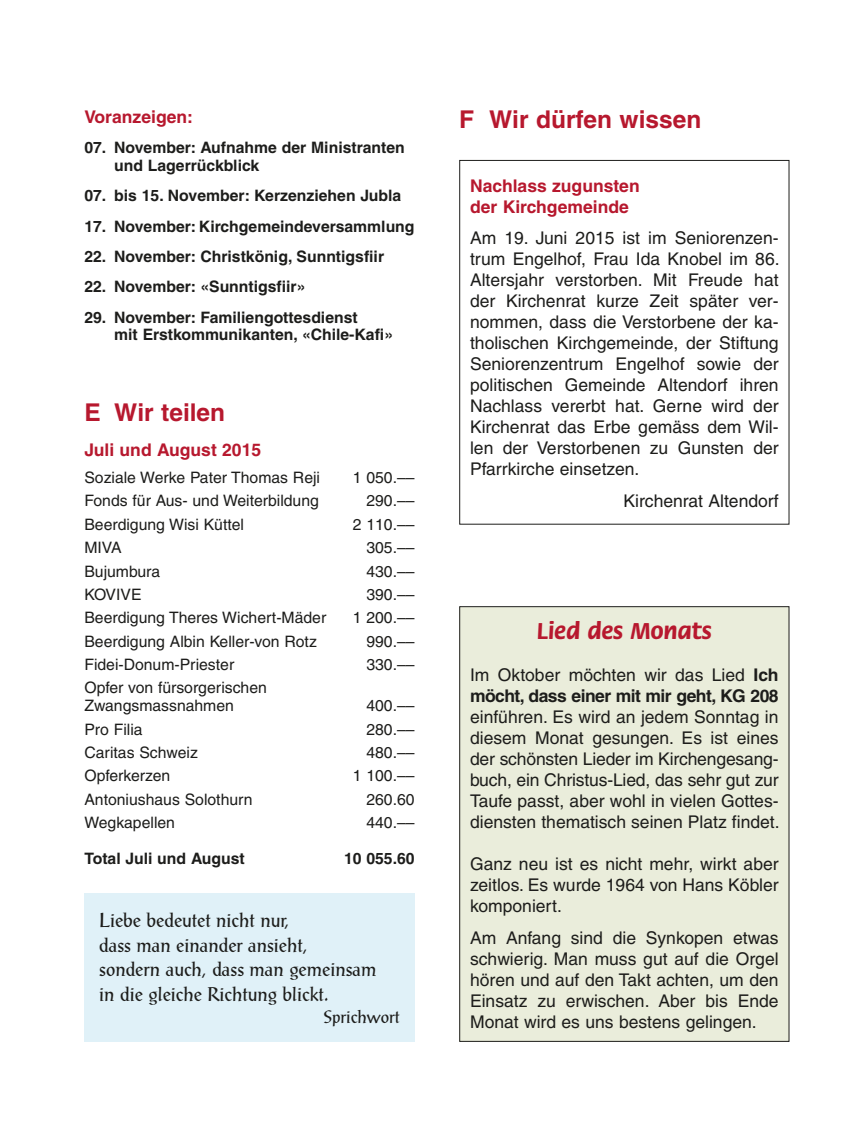
<style>
.page{position:relative;width:854px;height:1146px;background:#fff}
.page>*{position:absolute;margin:0;border:0;box-sizing:border-box;transform-origin:0 0}
.t1{font:700 24.5px "Helvetica";color:#b7182e}
.t2{font:700 24.5px "Flora";color:#b7182e}
.t3{font:19.25px/24.5px "Post Antiqua";color:#1d1d1b}
.t4{font:17.5px/21px "Helvetica";color:#1d1d1b;text-align:justify}
.t5{font:700 17.5px/21px "Helvetica";color:#b7182e}
.t6{font:700 17.5px/21px "Helvetica";letter-spacing:-.03em;color:#1d1d1b}
.t7{font:17.5px "Post Antiqua";color:#1d1d1b}
.t8{font:15.75px/17.8px "Helvetica";color:#1d1d1b}
.t9{font:700 15.75px/17.8px "Helvetica";color:#1d1d1b}
.s1{font-weight:400}
</style>
<div class="page">
<div style="left:459px;top:160px;width:330px;height:365px;border:1px solid #1d1d1b"></div>
<div style="left:459px;top:607px;width:329px;height:434px;background:#eaeddb"></div>
<div style="left:459px;top:606px;width:330px;height:436px;border:1px solid #1d1d1b"></div>
<div style="left:84px;top:894px;width:330px;height:148px;background:#e0f1f8"></div>
<p class="t5" style="left:84px;top:106px;width:110px">Voranzeigen:</p>
<p class="t9" style="left:114px;top:138px;width:292px;text-indent:-30px">07. November: Aufnahme der Ministranten und Lagerrückblick</p>
<p class="t9" style="left:84px;top:186px;width:318px">07. bis 15. November: Kerzenziehen Jubla</p>
<p class="t9" style="left:84px;top:217px;width:331px">17. November: Kirchgemeindeversammlung</p>
<p class="t9" style="left:84px;top:247px;width:301px">22. November: Christkönig, Sunntigsfiir</p>
<p class="t9" style="left:84px;top:278px;width:222px">22. November: «Sunntigsfiir»</p>
<p class="t9" style="left:114px;top:308px;width:280px;text-indent:-30px">29. November: Familiengottesdienst<br>mit Erstkommunikanten, «Chile-Kafi»</p>
<h1 class="t1" style="left:84px;top:397px;width:142px">E Wir teilen</h1>
<p class="t5" style="left:84px;top:439px;width:178px">Juli und August 2015</p>
<p class="t8" style="left:84px;top:468px;width:237px">Soziale Werke Pater Thomas Reji</p>
<p class="t8" style="left:352px;top:468px;width:63px">1 050.––</p>
<p class="t8" style="left:84px;top:492px;width:236px">Fonds für Aus- und Weiterbildung</p>
<p class="t8" style="left:366px;top:492px;width:50px">290.––</p>
<p class="t8" style="left:84px;top:515px;width:161px">Beerdigung Wisi Küttel</p>
<p class="t8" style="left:352px;top:515px;width:63px">2 110.––</p>
<p class="t8" style="left:84px;top:539px;width:39px">MIVA</p>
<p class="t8" style="left:366px;top:539px;width:50px">305.––</p>
<p class="t8" style="left:84px;top:562px;width:77px">Bujumbura</p>
<p class="t8" style="left:366px;top:562px;width:50px">430.––</p>
<p class="t8" style="left:84px;top:585px;width:59px">KOVIVE</p>
<p class="t8" style="left:366px;top:585px;width:50px">390.––</p>
<p class="t8" style="left:84px;top:609px;width:243px">Beerdigung Theres Wichert-Mäder</p>
<p class="t8" style="left:352px;top:609px;width:63px">1 200.––</p>
<p class="t8" style="left:84px;top:632px;width:234px">Beerdigung Albin Keller-von Rotz</p>
<p class="t8" style="left:366px;top:632px;width:50px">990.––</p>
<p class="t8" style="left:84px;top:655px;width:151px">Fidei-Donum-Priester</p>
<p class="t8" style="left:366px;top:655px;width:50px">330.––</p>
<p class="t8" style="left:84px;top:679px;width:184px">Opfer von fürsorgerischen<br>Zwangsmassnahmen</p>
<p class="t8" style="left:366px;top:697px;width:50px">400.––</p>
<p class="t8" style="left:84px;top:720px;width:60px">Pro Filia</p>
<p class="t8" style="left:366px;top:720px;width:50px">280.––</p>
<p class="t8" style="left:84px;top:743px;width:115px">Caritas Schweiz</p>
<p class="t8" style="left:366px;top:743px;width:50px">480.––</p>
<p class="t8" style="left:84px;top:767px;width:87px">Opferkerzen</p>
<p class="t8" style="left:352px;top:767px;width:63px">1 100.––</p>
<p class="t8" style="left:84px;top:790px;width:170px">Antoniushaus Solothurn</p>
<p class="t8" style="left:366px;top:790px;width:50px">260.60</p>
<p class="t8" style="left:84px;top:814px;width:92px">Wegkapellen</p>
<p class="t8" style="left:366px;top:814px;width:50px">440.––</p>
<p class="t9" style="left:84px;top:849px;width:162px">Total Juli und August</p>
<p class="t9" style="left:344px;top:849px;width:72px">10 055.60</p>
<p class="t3" style="left:99px;top:908px;width:278px">Liebe bedeutet nicht nur,<br>dass man einander ansieht,<br>sondern auch, dass man gemeinsam in die gleiche Richtung blickt.</p>
<p class="t7" style="left:324px;top:1007px;width:77px">Sprichwort</p>
<h1 class="t1" style="left:459px;top:104px;width:243px">F Wir dürfen wissen</h1>
<p class="t5" style="left:470px;top:175px;width:171px">Nachlass zugunsten der Kirchgemeinde</p>
<p class="t4" style="left:470px;top:227px;width:311px;text-align:left">Am 19. Juni 2015 ist im Seniorenzen&shy;trum Engelhof, Frau Ida Knobel im 86.<br>Altersjahr verstorben. Mit Freude hat der Kirchenrat kurze Zeit später ver&shy;nommen, dass die Verstorbene der ka&shy;tholischen Kirchgemeinde, der Stiftung Seniorenzentrum Engelhof sowie der politischen Gemeinde Altendorf ihren Nachlass vererbt hat. Gerne wird der Kirchenrat das Erbe gemäss dem Wil&shy;len der Verstorbenen zu Gunsten der Pfarrkirche einsetzen.</p>
<p class="t4" style="left:623px;top:490px;width:156px">Kirchenrat Altendorf</p>
<h1 class="t2" style="left:536px;top:618px;width:176px">Lied des Monats</h1>
<p class="t6" style="left:470px;top:664px;width:310px"><span class="s1">Im Oktober möchten wir das Lied</span> Ich möcht, dass einer mit mir geht, KG 208</p>
<p class="t4" style="left:470px;top:706px;width:311px">einführen. Es wird an jedem Sonntag in diesem Monat gesungen. Es ist eines der schönsten Lieder im Kirchengesang&shy;buch, ein Christus-Lied, das sehr gut zur Taufe passt, aber wohl in vielen Gottes&shy;diensten thematisch seinen Platz findet.</p>
<p class="t4" style="left:470px;top:853px;width:310px">Ganz neu ist es nicht mehr, wirkt aber zeitlos. Es wurde 1964 von Hans Köbler komponiert.</p>
<p class="t4" style="left:470px;top:927px;width:310px">Am Anfang sind die Synkopen etwas schwierig. Man muss gut auf die Orgel hören und auf den Takt achten, um den Einsatz zu erwischen. Aber bis Ende Monat wird es uns bestens gelingen.</p>
</div>
